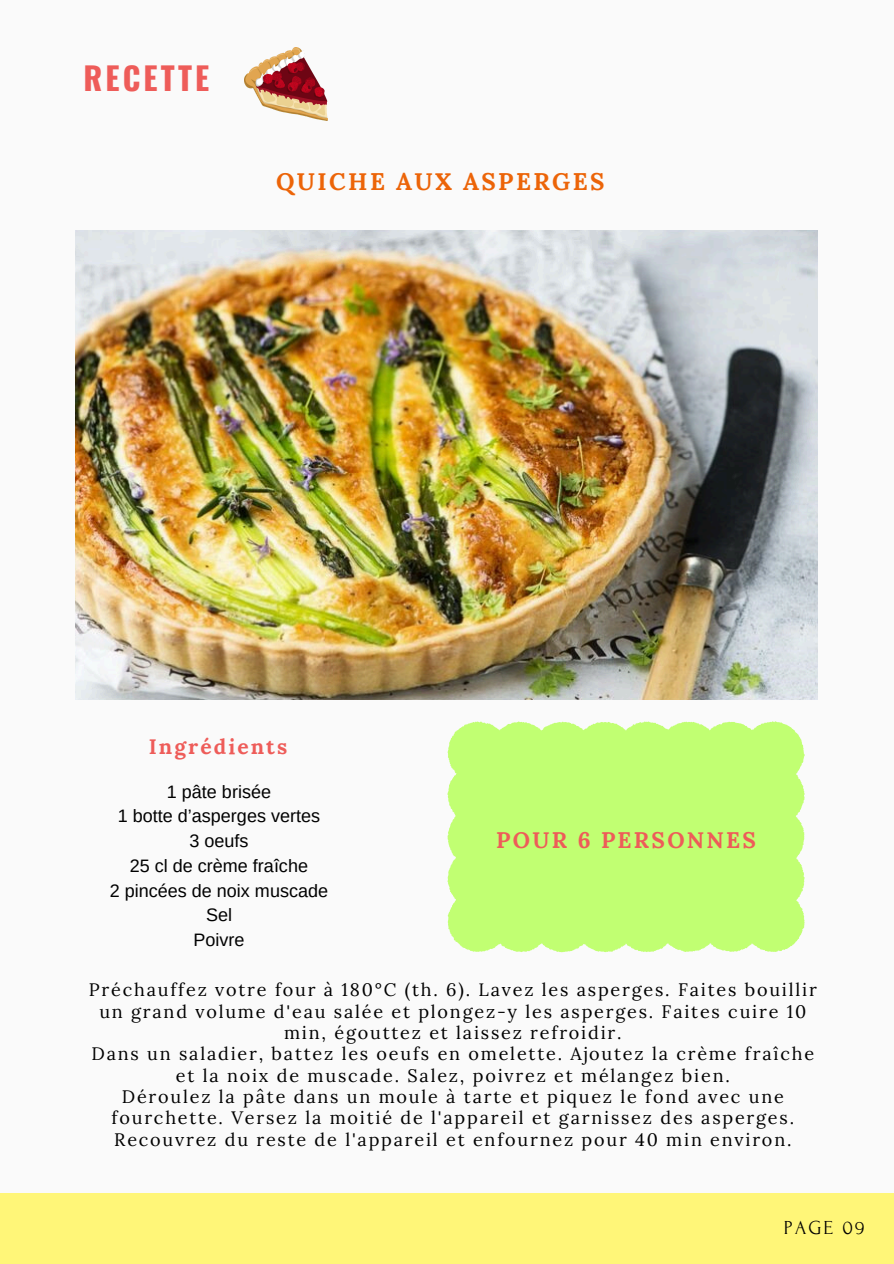
<style>
.page{position:relative;width:894px;height:1264px;background:#fff}
.page>*{position:absolute;margin:0;border:0;box-sizing:border-box;transform-origin:0 0}
.t1{font:700 31.5px "Oswald";letter-spacing:.1em;color:#ee5c59}
.t2{font:700 24px "Lora";letter-spacing:.1em;color:#ec6408}
.t3{font:700 22.5px "Lora";letter-spacing:.1em;color:#ee5c59}
.t4{font:700 21px "Lora";letter-spacing:.1em;color:#ee5c59}
.t5{font:19.8px "Forum";letter-spacing:.1em;color:#000}
.t6{font:18px/21.3px "Lora";letter-spacing:.1em;color:#000;text-align:center}
.t7{font:18px "Arimo";color:#000}
</style>
<div class="page">
<div style="left:0;top:0;width:893px;height:1263px;background:#fafafa"></div>
<div style="left:0;top:1193px;width:893px;height:70px;background:#fff678"></div>
<img style="left:244px;top:47px;width:83px;height:73px">
<img style="left:75px;top:230px;width:742px;height:469px">
<div style="left:447px;top:721px;width:357px;height:231px;background:#c1ff72"></div>
<p class="t1" style="left:83px;top:53px;width:127px">RECETTE</p>
<h4 class="t2" style="left:276px;top:166px;width:330px">QUICHE AUX ASPERGES</h4>
<p class="t4" style="left:149px;top:732px;width:140px">Ingrédients</p>
<p class="t7" style="left:167px;top:781px;width:106px">1 pâte brisée</p>
<p class="t7" style="left:118px;top:806px;width:203px">1 botte d’asperges vertes</p>
<p class="t7" style="left:189px;top:830px;width:61px">3 oeufs</p>
<p class="t7" style="left:130px;top:855px;width:179px">25 cl de crème fraîche</p>
<p class="t7" style="left:110px;top:880px;width:220px">2 pincées de noix muscade</p>
<p class="t7" style="left:206px;top:905px;width:27px">Sel</p>
<p class="t7" style="left:193px;top:929px;width:52px">Poivre</p>
<h2 class="t3" style="left:496px;top:824px;width:261px">POUR 6 PERSONNES</h2>
<p class="t6" style="left:89px;top:978px;width:729px">Préchauffez votre four à 180°C (th. 6). Lavez les asperges. Faites bouillir un grand volume d'eau salée et plongez-y les asperges. Faites cuire 10 min, égouttez et laissez refroidir.</p>
<p class="t6" style="left:91px;top:1043px;width:724px">Dans un saladier, battez les oeufs en omelette. Ajoutez la crème fraîche et la noix de muscade. Salez, poivrez et mélangez bien.</p>
<p class="t6" style="left:111px;top:1085px;width:683px">Déroulez la pâte dans un moule à tarte et piquez le fond avec une fourchette. Versez la moitié de l'appareil et garnissez des asperges.<br>Recouvrez du reste de l'appareil et enfournez pour 40 min environ.</p>
<h2 class="t5" style="left:783px;top:1216px;width:82px">PAGE 09</h2>
</div>
